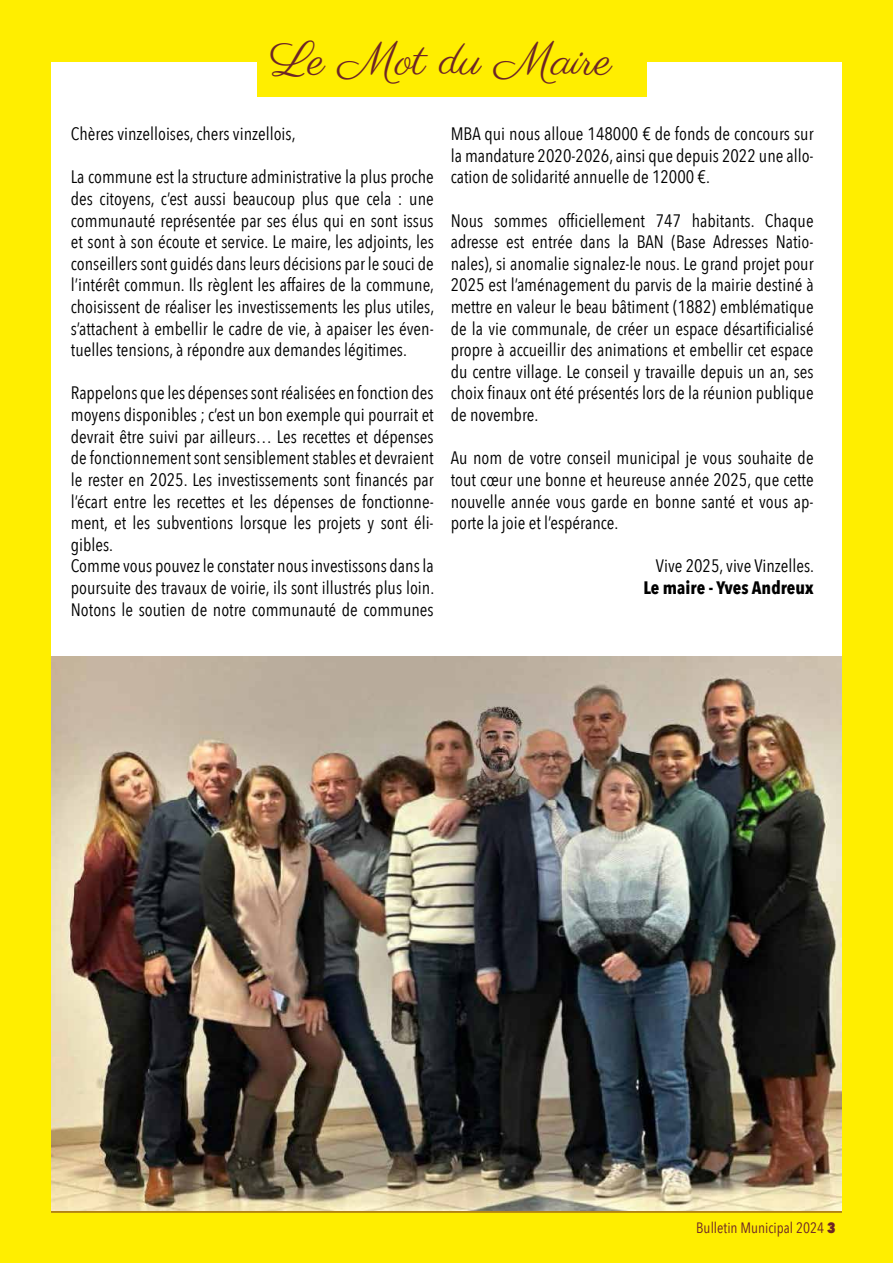
<style>
.page{position:relative;width:893px;height:1263px;background:#fe0}
.page>*{position:absolute;margin:0;border:0;box-sizing:border-box;transform-origin:0 0}
.t1{font:47.25px "Parisienne";color:#6d2526}
.t2{font:18px/21.6px "Avenir Next Condensed";color:#000;text-align:justify}
.t3{font:700 18px "Avenir Next Condensed";color:#000}
.t4{font:15px "Avenir Next Condensed";color:#6d2526}
.s1{font-weight:800}
</style>
<div class="page">
<hr style="left:51px;top:1212px;width:791px;height:1px;background:#6d2526">
<div style="left:51px;top:62px;width:791px;height:1147px;background:#fff"></div>
<img style="left:51px;top:657px;width:791px;height:553px">
<div style="left:257px;top:0;width:389px;height:96px;background:#fe0"></div>
<h1 class="t1" style="left:270px;top:31px;width:344px">Le Mot du Maire</h1>
<p class="t2" style="left:71px;top:122px;width:226px">Chères vinzelloises, chers vinzellois,</p>
<p class="t2" style="left:71px;top:165px;width:365px">La commune est la structure administrative la plus proche des citoyens, c’est aussi beaucoup plus que cela : une communauté représentée par ses élus qui en sont issus et sont à son écoute et service. Le maire, les adjoints, les conseillers sont guidés dans leurs décisions par le souci de l’intérêt commun. Ils règlent les affaires de la commune, choisissent de réaliser les investissements les plus utiles, s’attachent à embellir le cadre de vie, à apaiser les éven&shy;tuelles tensions, à répondre aux demandes légitimes.</p>
<p class="t2" style="left:71px;top:381px;width:365px;text-align:left">Rappelons que les dépenses sont réalisées en fonction des moyens disponibles ; c’est un bon exemple qui pourrait et devrait être suivi par ailleurs… Les recettes et dépenses de fonctionnement sont sensiblement stables et devraient le rester en 2025. Les investissements sont financés par l’écart entre les recettes et les dépenses de fonctionne&shy;ment, et les subventions lorsque les projets y sont éli&shy;gibles.<br>Comme vous pouvez le constater nous investissons dans la poursuite des travaux de voirie, ils sont illustrés plus loin.<br>Notons le soutien de notre communauté de communes</p>
<p class="t2" style="left:451px;top:122px;width:364px">MBA qui nous alloue 148000 € de fonds de concours sur la mandature 2020-2026, ainsi que depuis 2022 une allo&shy;cation de solidarité annuelle de 12000 €.</p>
<p class="t2" style="left:451px;top:209px;width:364px">Nous sommes officiellement 747 habitants. Chaque adresse est entrée dans la BAN (Base Adresses Natio&shy;nales), si anomalie signalez-le nous. Le grand projet pour 2025 est l’aménagement du parvis de la mairie destiné à mettre en valeur le beau bâtiment (1882) emblématique de la vie communale, de créer un espace désartificialisé propre à accueillir des animations et embellir cet espace du centre village. Le conseil y travaille depuis un an, ses choix finaux ont été présentés lors de la réunion publique de novembre.</p>
<p class="t2" style="left:451px;top:446px;width:364px">Au nom de votre conseil municipal je vous souhaite de tout cœur une bonne et heureuse année 2025, que cette nouvelle année vous garde en bonne santé et vous ap&shy;porte la joie et l’espérance.</p>
<p class="t2" style="left:656px;top:554px;width:160px">Vive 2025, vive Vinzelles.</p>
<p class="t3" style="left:643px;top:576px;width:172px">Le maire - Yves Andreux</p>
<p class="t4" style="left:696px;top:1215px;width:141px">Bulletin Municipal 2024 <span class="s1">3</span></p>
</div>
